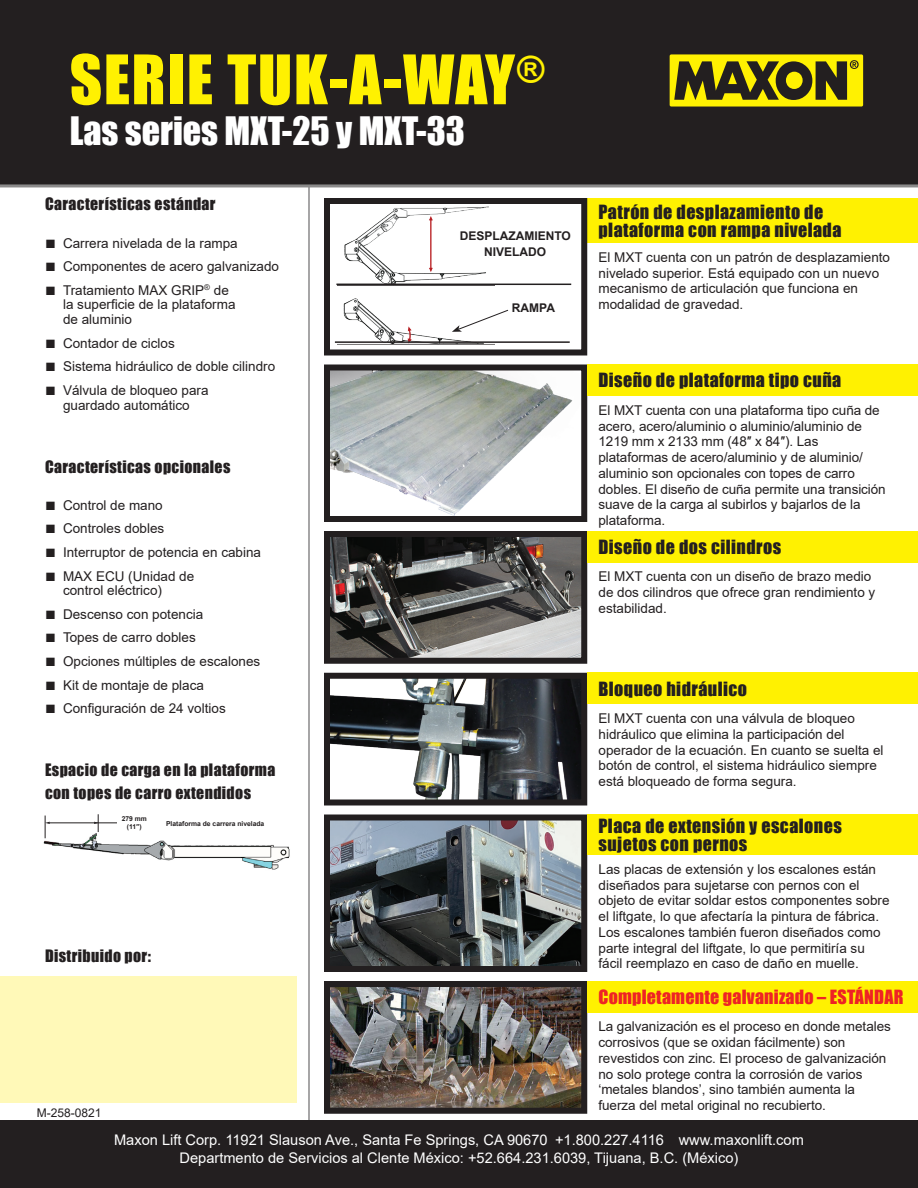
<style>
.page{position:relative;width:918px;height:1188px;background:#fff}
.page>*{position:absolute;margin:0;border:0;box-sizing:border-box;transform-origin:0 0}
.t1{font:63px "Impact";letter-spacing:.025em;color:#fff101}
.t2{font:36px "Impact";color:#fff}
.t3{font:18px/18px "Impact";letter-spacing:.025em;color:#231f20}
.t4{font:18px "Impact";letter-spacing:.01em;color:#ee2325}
.t5{font:15.75px/22.5px "Impact";letter-spacing:.025em;color:#231f20}
.t6{font:14.7px/18px "Arial";color:#fff;text-align:center}
.t7{font:13.5px/15.8px "Arial";color:#231f20}
.t8{font:700 12px/15.8px "Arial";color:#231f20;text-align:center}
.t9{font:12px "Arial";color:#231f20}
.t10{font:700 6.75px/7.9px "Arial";color:#231f20;text-align:center}
.s1{font-size:18px}
</style>
<div class="page">
<hr style="left:308px;top:187px;width:2px;height:964px;background:#8a898a">
<div style="left:0;top:0;width:918px;height:187px;background:#231f20"></div>
<div style="left:670px;top:54px;width:193px;height:53px;background:#fff101;border-radius:2px"></div>
<svg style="left:674px;top:60px;width:185px;height:40px"></svg>
<div style="left:0;top:1120px;width:918px;height:68px;background:#231f20"></div>
<div style="left:0;top:976px;width:297px;height:126px;background:#fff9b8"></div>
<img style="left:331px;top:538px;width:249px;height:119px">
<div style="left:324px;top:531px;width:263px;height:133px;border:6px solid #231f20"></div>
<img style="left:331px;top:680px;width:249px;height:119px">
<div style="left:324px;top:673px;width:263px;height:133px;border:6px solid #231f20"></div>
<img style="left:331px;top:821px;width:249px;height:144px">
<div style="left:324px;top:814px;width:263px;height:158px;border:6px solid #231f20"></div>
<img style="left:331px;top:371px;width:242px;height:144px">
<div style="left:324px;top:364px;width:263px;height:158px;border:6px solid #231f20"></div>
<img style="left:43px;top:821px;width:247px;height:49px">
<hr style="left:49px;top:823px;width:69px;height:1px;background:#231f20">
<svg style="left:45px;top:816px;width:5px;height:22px"></svg>
<svg style="left:94px;top:814px;width:5px;height:18px"></svg>
<div style="left:118px;top:813px;width:33px;height:19px;background:#fff"></div>
<img style="left:331px;top:988px;width:249px;height:119px">
<div style="left:324px;top:981px;width:263px;height:133px;border:6px solid #231f20"></div>
<div style="left:587px;top:198px;width:331px;height:45px;background:#fff101"></div>
<img style="left:337px;top:206px;width:158px;height:139px">
<div style="left:324px;top:198px;width:263px;height:158px;border:6px solid #231f20"></div>
<svg style="left:452px;top:309px;width:57px;height:23px"></svg>
<hr style="left:336px;top:284px;width:235px;height:1px;background:#231f20">
<hr style="left:335px;top:341px;width:235px;height:2px;background:#231f20">
<div style="left:587px;top:364px;width:331px;height:32px;background:#fff101"></div>
<div style="left:587px;top:531px;width:331px;height:31px;background:#fff101"></div>
<div style="left:587px;top:673px;width:331px;height:31px;background:#fff101"></div>
<div style="left:587px;top:814px;width:331px;height:41px;background:#fff101"></div>
<div style="left:587px;top:981px;width:331px;height:31px;background:#fff101"></div>
<h1 class="t1" style="left:70px;top:31px;width:477px">SERIE TUK-A-WAY<sup>®</sup></h1>
<h2 class="t2" style="left:70px;top:103px;width:397px">Las series MXT-25 y MXT-33</h2>
<p class="t5" style="left:45px;top:193px;width:172px">Características estándar</p>
<p class="t7" style="left:45px;top:235px;width:194px"><span class="s1">■</span> Carrera nivelada de la rampa</p>
<p class="t7" style="left:45px;top:258px;width:236px"><span class="s1">■</span> Componentes de acero galvanizado</p>
<p class="t7" style="left:63px;top:283px;width:174px;line-height:14.5px;text-indent:-18px"><span class="s1">■</span> Tratamiento MAX GRIP<sup>®</sup> de la superficie de la plataforma de aluminio</p>
<p class="t7" style="left:45px;top:335px;width:131px"><span class="s1">■</span> Contador de ciclos</p>
<p class="t7" style="left:45px;top:359px;width:232px"><span class="s1">■</span> Sistema hidráulico de doble cilindro</p>
<p class="t7" style="left:45px;top:383px;width:165px;line-height:14.5px;text-align:center"><span class="s1">■</span> Válvula de bloqueo para guardado automático</p>
<p class="t5" style="left:45px;top:455px;width:187px">Características opcionales</p>
<p class="t7" style="left:45px;top:497px;width:119px"><span class="s1">■</span> Control de mano</p>
<p class="t7" style="left:45px;top:521px;width:121px"><span class="s1">■</span> Controles dobles</p>
<p class="t7" style="left:45px;top:544px;width:218px"><span class="s1">■</span> Interruptor de potencia en cabina</p>
<p class="t7" style="left:63px;top:568px;width:133px;line-height:14.5px;text-indent:-18px"><span class="s1">■</span> MAX ECU (Unidad de control eléctrico)</p>
<p class="t7" style="left:45px;top:606px;width:160px"><span class="s1">■</span> Descenso con potencia</p>
<p class="t7" style="left:45px;top:630px;width:152px"><span class="s1">■</span> Topes de carro dobles</p>
<p class="t7" style="left:45px;top:653px;width:217px"><span class="s1">■</span> Opciones múltiples de escalones</p>
<p class="t7" style="left:45px;top:677px;width:161px"><span class="s1">■</span> Kit de montaje de placa</p>
<p class="t7" style="left:45px;top:701px;width:182px"><span class="s1">■</span> Configuración de 24 voltios</p>
<p class="t5" style="left:45px;top:758px;width:232px">Espacio de carga en la plataforma con topes de carro extendidos</p>
<p class="t10" style="left:122px;top:815px;width:27px">279 mm (11″)</p>
<p class="t10" style="left:166px;top:820px;width:100px">Plataforma de carrera nivelada</p>
<p class="t5" style="left:45px;top:944px;width:107px">Distribuido por:</p>
<p class="t9" style="left:37px;top:1104px;width:66px">M-258-0821</p>
<p class="t8" style="left:460px;top:228px;width:113px">DESPLAZAMIENTO<br>NIVELADO</p>
<h3 class="t3" style="left:598px;top:202px;width:244px">Patrón de desplazamiento de plataforma con rampa nivelada</h3>
<p class="t7" style="left:598px;top:249px;width:293px">El MXT cuenta con un patrón de desplazamiento nivelado superior. Está equipado con un nuevo mecanismo de articulación que funciona en</p>
<p class="t8" style="left:512px;top:300px;width:45px">RAMPA</p>
<p class="t7" style="left:598px;top:296px;width:146px">modalidad de gravedad.</p>
<h3 class="t3" style="left:598px;top:371px;width:244px">Diseño de plataforma tipo cuña</h3>
<p class="t7" style="left:598px;top:402px;width:289px">El MXT cuenta con una plataforma tipo cuña de acero, acero/aluminio o aluminio/aluminio de 1219 mm x 2133 mm (48″ x 84″). Las plataformas de acero/aluminio y de aluminio/ aluminio son opcionales con topes de carro dobles. El diseño de cuña permite una transición suave de la carga al subirlos y bajarlos de la plataforma.</p>
<h3 class="t3" style="left:598px;top:537px;width:184px">Diseño de dos cilindros</h3>
<p class="t7" style="left:598px;top:569px;width:278px">El MXT cuenta con un diseño de brazo medio de dos cilindros que ofrece gran rendimiento y estabilidad.</p>
<h3 class="t3" style="left:598px;top:679px;width:150px">Bloqueo hidráulico</h3>
<p class="t7" style="left:598px;top:710px;width:287px">El MXT cuenta con una válvula de bloqueo hidráulico que elimina la participación del operador de la ecuación. En cuanto se suelta el botón de control, el sistema hidráulico siempre está bloqueado de forma segura.</p>
<h3 class="t3" style="left:598px;top:816px;width:245px">Placa de extensión y escalones sujetos con pernos</h3>
<p class="t7" style="left:598px;top:861px;width:293px">Las placas de extensión y los escalones están diseñados para sujetarse con pernos con el objeto de evitar soldar estos componentes sobre el liftgate, lo que afectaría la pintura de fábrica.<br>Los escalones también fueron diseñados como parte integral del liftgate, lo que permitiría su fácil reemplazo en caso de daño en muelle.</p>
<h3 class="t4" style="left:598px;top:983px;width:306px">Completamente galvanizado – ESTÁNDAR</h3>
<p class="t7" style="left:598px;top:1019px;width:294px">La galvanización es el proceso en donde metales corrosivos (que se oxidan fácilmente) son revestidos con zinc. El proceso de galvanización no solo protege contra la corrosión de varios ‘metales blandos’, sino también aumenta la fuerza del metal original no recubierto.</p>
<p class="t6" style="left:114px;top:1130px;width:691px">Maxon Lift Corp. 11921 Slauson Ave., Santa Fe Springs, CA 90670 +1.800.227.4116 www.maxonlift.com<br>Departmento de Servicios al Clente México: +52.664.231.6039, Tijuana, B.C. (México)</p>
</div>
